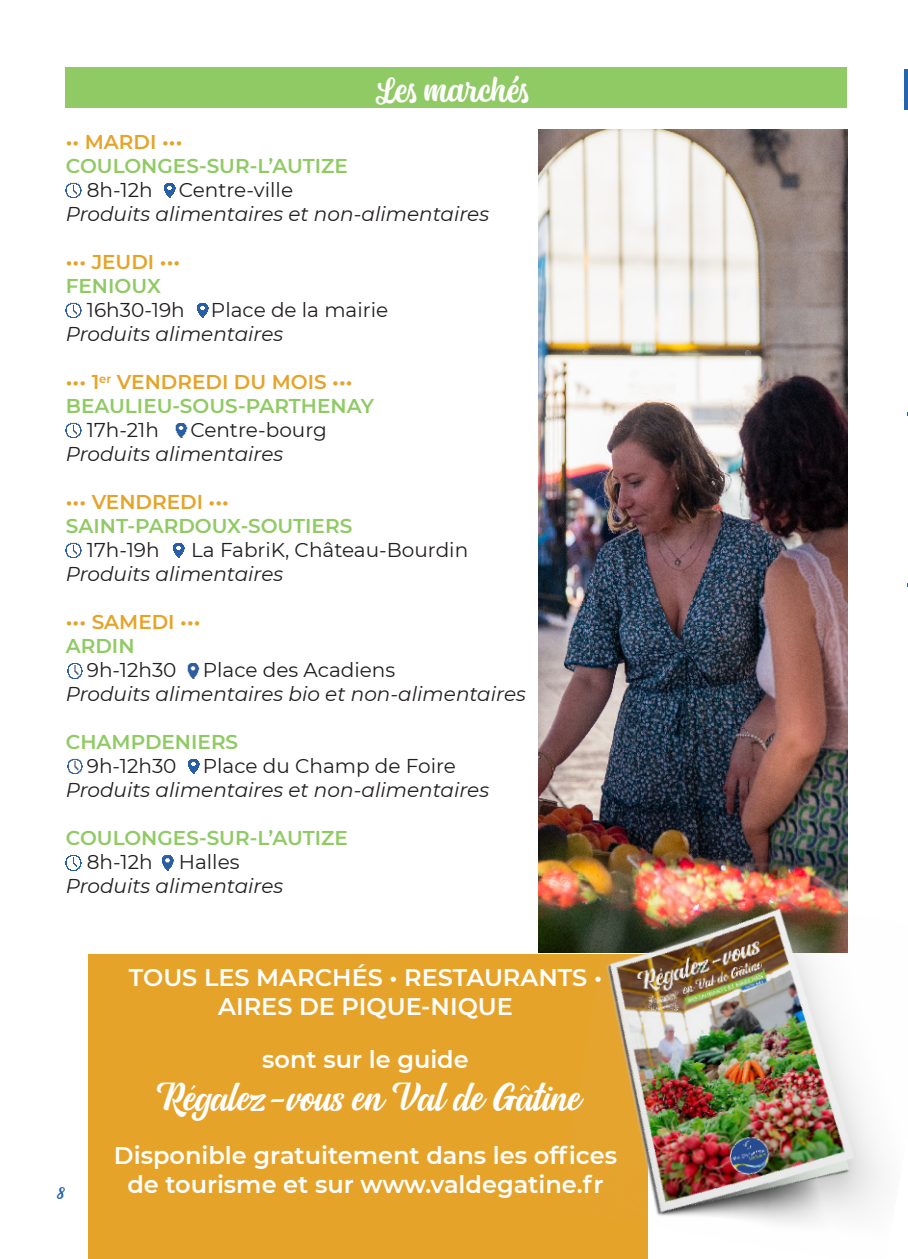
<style>
.page{position:relative;width:908px;height:1259px;background:#fff}
.page>*{position:absolute;margin:0;border:0;box-sizing:border-box;transform-origin:0 0}
.t1{font:40px "Syrup Script";color:#fff}
.t2{font:36px "Allora";color:#fff}
.t3{font:600 24px "Montserrat";color:#fff}
.t4{font:italic 20px "Montserrat";color:#231f20}
.t5{font:20px "Montserrat";color:#231f20}
.t6{font:600 20px "Montserrat";color:#8fca64}
.t7{font:600 20px "Montserrat";color:#e6a329}
.t8{font:20px "Allora";color:#fff}
.t9{font:16px "Allora";color:#2565ae}
</style>
<div class="page">
<div style="left:88px;top:955px;width:559px;height:304px;background:#e6a329"></div>
<div style="left:66px;top:67px;width:780px;height:41px;background:#8fca64"></div>
<img style="left:538px;top:130px;width:308px;height:822px">
<img style="left:556px;top:872px;width:326px;height:387px">
<img style="left:164px;top:183px;width:12px;height:15px">
<img style="left:66px;top:182px;width:15px;height:16px">
<img style="left:197px;top:303px;width:12px;height:15px">
<img style="left:66px;top:302px;width:15px;height:16px">
<img style="left:175px;top:423px;width:13px;height:15px">
<img style="left:66px;top:422px;width:15px;height:16px">
<img style="left:173px;top:543px;width:12px;height:15px">
<img style="left:66px;top:542px;width:15px;height:16px">
<img style="left:187px;top:663px;width:13px;height:15px">
<img style="left:67px;top:663px;width:16px;height:15px">
<img style="left:188px;top:759px;width:12px;height:14px">
<img style="left:67px;top:758px;width:16px;height:15px">
<img style="left:162px;top:855px;width:12px;height:15px">
<img style="left:66px;top:855px;width:15px;height:15px">
<hr style="left:904px;top:69px;width:3px;height:41px;background:#2565ae">
<p class="t1" style="left:376px;top:63px;width:154px">Les marchés</p>
<p class="t7" style="left:66px;top:128px;width:118px">•• MARDI •••</p>
<p class="t6" style="left:66px;top:152px;width:283px">COULONGES-SUR-L’AUTIZE</p>
<p class="t5" style="left:87px;top:176px;width:67px">8h-12h</p>
<p class="t5" style="left:179px;top:176px;width:116px">Centre-ville</p>
<p class="t4" style="left:66px;top:200px;width:424px">Produits alimentaires et non-alimentaires</p>
<p class="t7" style="left:66px;top:248px;width:116px">••• JEUDI •••</p>
<p class="t6" style="left:66px;top:272px;width:96px">FENIOUX</p>
<p class="t5" style="left:87px;top:296px;width:99px">16h30-19h</p>
<p class="t5" style="left:211px;top:296px;width:178px">Place de la mairie</p>
<p class="t4" style="left:66px;top:320px;width:219px">Produits alimentaires</p>
<p class="t7" style="left:66px;top:368px;width:288px">••• 1<sup>er</sup> VENDREDI DU MOIS •••</p>
<p class="t6" style="left:66px;top:392px;width:310px">BEAULIEU-SOUS-PARTHENAY</p>
<p class="t5" style="left:87px;top:416px;width:74px">17h-21h</p>
<p class="t5" style="left:190px;top:416px;width:138px">Centre-bourg</p>
<p class="t4" style="left:66px;top:440px;width:219px">Produits alimentaires</p>
<p class="t7" style="left:66px;top:488px;width:164px">••• VENDREDI •••</p>
<p class="t6" style="left:66px;top:512px;width:288px">SAINT-PARDOUX-SOUTIERS</p>
<p class="t5" style="left:87px;top:536px;width:74px">17h-19h</p>
<p class="t5" style="left:191px;top:536px;width:278px">La FabriK, Château-Bourdin</p>
<p class="t4" style="left:66px;top:560px;width:219px">Produits alimentaires</p>
<p class="t7" style="left:66px;top:608px;width:136px">••• SAMEDI •••</p>
<p class="t6" style="left:66px;top:632px;width:70px">ARDIN</p>
<p class="t5" style="left:87px;top:656px;width:91px">9h-12h30</p>
<p class="t5" style="left:203px;top:656px;width:194px">Place des Acadiens</p>
<p class="t4" style="left:66px;top:680px;width:461px">Produits alimentaires bio et non-alimentaires</p>
<p class="t6" style="left:66px;top:728px;width:174px">CHAMPDENIERS</p>
<p class="t5" style="left:87px;top:752px;width:91px">9h-12h30</p>
<p class="t5" style="left:203px;top:752px;width:254px">Place du Champ de Foire</p>
<p class="t4" style="left:66px;top:776px;width:424px">Produits alimentaires et non-alimentaires</p>
<p class="t6" style="left:66px;top:824px;width:283px">COULONGES-SUR-L’AUTIZE</p>
<p class="t5" style="left:87px;top:848px;width:67px">8h-12h</p>
<p class="t5" style="left:179px;top:848px;width:62px">Halles</p>
<p class="t4" style="left:66px;top:872px;width:219px">Produits alimentaires</p>
<p class="t9" style="left:56px;top:1184px;width:9px">8</p>
<p class="t3" style="left:129px;top:960px;width:474px">TOUS LES MARCHÉS • RESTAURANTS •</p>
<p class="t3" style="left:218px;top:989px;width:296px">AIRES DE PIQUE-NIQUE</p>
<p class="t3" style="left:262px;top:1042px;width:208px">sont sur le guide</p>
<p class="t2" style="left:127px;top:1078px;width:457px">« Régalez-vous en Val de Gâtine</p>
<p class="t3" style="left:114px;top:1138px;width:504px">Disponible gratuitement dans les offices</p>
<p class="t3" style="left:127px;top:1167px;width:477px">de tourisme et sur www.valdegatine.fr</p>
<p class="t8" style="left:517px;top:1081px;width:12px">^</p>
</div>
